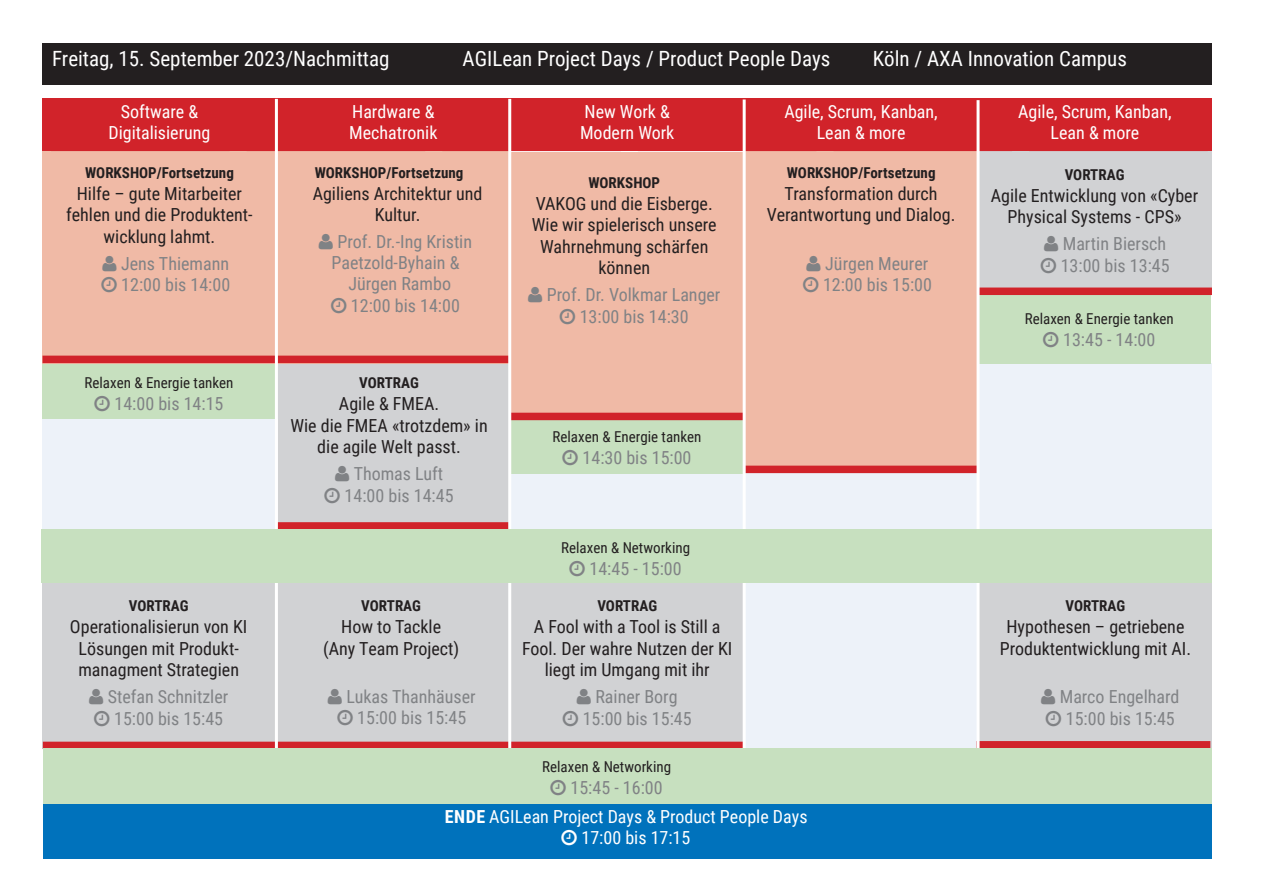
<style>
.page{position:relative;width:1263px;height:893px;background:#fff}
.page>*{position:absolute;margin:0;border:0;box-sizing:border-box;transform-origin:0 0}
.t1{font:21px "Roboto Condensed";color:#fff}
.t2{font:18px/21.6px "Roboto Condensed";color:#231f20;text-align:center}
.t3{font:18px/21.6px "Roboto Condensed";color:#808285;text-align:center}
.t4{font:18px/21.6px "Roboto Condensed";color:#fff;text-align:center}
.t5{font:700 15px "Roboto Condensed";color:#231f20}
.t6{font:15px "Roboto Condensed";color:#231f20}
.s1{font-weight:700}
</style>
<div class="page">
<div style="left:511px;top:363px;width:701px;height:167px;background:#edf2f9"></div>
<div style="left:43px;top:364px;width:232px;height:55px;background:#c7e0bf"></div>
<div style="left:510px;top:418px;width:233px;height:55px;background:#c7e0bf"></div>
<div style="left:743px;top:583px;width:236px;height:166px;background:#edf2f9"></div>
<div style="left:979px;top:295px;width:232px;height:68px;background:#c7e0bf"></div>
<div style="left:43px;top:150px;width:467px;height:214px;background:#f0baa6"></div>
<div style="left:744px;top:150px;width:233px;height:316px;background:#f0baa6"></div>
<div style="left:508px;top:152px;width:236px;height:261px;background:#f0baa6"></div>
<div style="left:43px;top:44px;width:1169px;height:41px;background:#231f20"></div>
<div style="left:43px;top:99px;width:1169px;height:52px;background:#d1232a"></div>
<div style="left:979px;top:583px;width:233px;height:166px;background:#d1d2d4"></div>
<div style="left:276px;top:364px;width:234px;height:166px;background:#d1d2d4"></div>
<div style="left:979px;top:151px;width:232px;height:140px;background:#d1d2d4"></div>
<div style="left:42px;top:583px;width:702px;height:166px;background:#d1d2d4"></div>
<div style="left:43px;top:419px;width:235px;height:110px;background:#edf2f9"></div>
<div style="left:276px;top:522px;width:234px;height:8px;background:#d1232a"></div>
<div style="left:510px;top:413px;width:234px;height:7px;background:#d1232a"></div>
<div style="left:276px;top:356px;width:234px;height:7px;background:#d1232a"></div>
<div style="left:43px;top:356px;width:233px;height:7px;background:#d1232a"></div>
<div style="left:978px;top:288px;width:234px;height:7px;background:#d1232a"></div>
<div style="left:976px;top:741px;width:234px;height:7px;background:#d1232a"></div>
<div style="left:43px;top:742px;width:701px;height:7px;background:#d1232a"></div>
<div style="left:744px;top:466px;width:234px;height:7px;background:#d1232a"></div>
<hr style="left:275px;top:99px;width:3px;height:759px;background:#fff">
<hr style="left:508px;top:99px;width:3px;height:788px;background:#fff">
<hr style="left:743px;top:99px;width:3px;height:761px;background:#fff">
<hr style="left:976px;top:100px;width:3px;height:760px;background:#fff">
<div style="left:43px;top:804px;width:1168px;height:55px;background:#0072bc"></div>
<div style="left:42px;top:529px;width:1170px;height:54px;background:#c7e0bf"></div>
<div style="left:43px;top:749px;width:1169px;height:55px;background:#c7e0bf"></div>
<p class="t1" style="left:52px;top:49px;width:339px">Freitag, 15. September 2023/Nachmittag</p>
<p class="t1" style="left:463px;top:49px;width:369px">AGILean Project Days / Product People Days</p>
<p class="t1" style="left:873px;top:49px;width:256px">Köln / AXA Innovation Campus</p>
<p class="t4" style="left:108px;top:102px;width:104px">Software &amp;<br>Digitalisierung</p>
<p class="t4" style="left:349px;top:102px;width:90px;text-align:left">Hardware &amp;<br>Mechatronik</p>
<p class="t4" style="left:784px;top:102px;width:155px">Agile, Scrum, Kanban,<br>Lean &amp; more</p>
<p class="t4" style="left:1018px;top:102px;width:155px">Agile, Scrum, Kanban,<br>Lean &amp; more</p>
<p class="t4" style="left:580px;top:102px;width:96px;text-align:left">New Work &amp;<br>Modern Work</p>
<p class="t5" style="left:85px;top:166px;width:150px">WORKSHOP/Fortsetzung</p>
<p class="t2" style="left:66px;top:184px;width:188px">Hilfe – gute Mitarbeiter fehlen und die Produktent&shy;wicklung lahmt.</p>
<p class="t3" style="left:121px;top:254px;width:111px;text-align:left">Jens Thiemann<br>12:00 bis 14:00</p>
<p class="t6" style="left:85px;top:376px;width:150px">Relaxen &amp; Energie tanken</p>
<p class="t3" style="left:115px;top:394px;width:110px">14:00 bis 14:15</p>
<p class="t5" style="left:129px;top:600px;width:61px">VORTRAG</p>
<p class="t2" style="left:70px;top:617px;width:179px">Operationalisierun von KI<br>Lösungen mit Produkt&shy;managment Strategien</p>
<p class="t3" style="left:108px;top:687px;width:122px">Stefan Schnitzler<br>15:00 bis 15:45</p>
<p class="t5" style="left:315px;top:166px;width:150px">WORKSHOP/Fortsetzung</p>
<p class="t2" style="left:313px;top:184px;width:171px">Agiliens Architektur und<br>Kultur.</p>
<p class="t3" style="left:337px;top:232px;width:136px">Prof. Dr.-Ing Kristin</p>
<p class="t3" style="left:331px;top:253px;width:129px">Paetzold-Byhain &amp;</p>
<p class="t3" style="left:348px;top:274px;width:104px">Jürgen Rambo</p>
<p class="t3" style="left:351px;top:296px;width:110px">12:00 bis 14:00</p>
<p class="t5" style="left:359px;top:377px;width:61px">VORTRAG</p>
<p class="t2" style="left:290px;top:394px;width:199px">Agile &amp; FMEA.<br>Wie die FMEA «trotzdem» in die agile Welt passt.</p>
<p class="t3" style="left:345px;top:464px;width:110px">Thomas Luft<br>14:00 bis 14:45</p>
<p class="t5" style="left:361px;top:600px;width:61px">VORTRAG</p>
<p class="t2" style="left:323px;top:617px;width:138px">How to Tackle (Any Team Project)</p>
<p class="t3" style="left:347px;top:687px;width:131px">Lukas Thanhäuser<br>15:00 bis 15:45</p>
<p class="t5" style="left:588px;top:177px;width:73px">WORKSHOP</p>
<p class="t2" style="left:532px;top:194px;width:186px">VAKOG und die Eisberge.<br>Wie wir spielerisch unsere<br>Wahrnehmung schärfen können</p>
<p class="t3" style="left:547px;top:285px;width:175px">Prof. Dr. Volkmar Langer<br>13:00 bis 14:30</p>
<p class="t5" style="left:787px;top:166px;width:150px">WORKSHOP/Fortsetzung</p>
<p class="t2" style="left:767px;top:184px;width:190px">Transformation durch<br>Verantwortung und Dialog.</p>
<p class="t3" style="left:823px;top:254px;width:110px;text-align:left">Jürgen Meurer<br>12:00 bis 15:00</p>
<p class="t6" style="left:552px;top:430px;width:150px">Relaxen &amp; Energie tanken</p>
<p class="t3" style="left:582px;top:448px;width:110px">14:30 bis 15:00</p>
<p class="t6" style="left:561px;top:541px;width:130px">Relaxen &amp; Networking</p>
<p class="t3" style="left:589px;top:559px;width:94px">14:45 - 15:00</p>
<p class="t5" style="left:597px;top:600px;width:61px">VORTRAG</p>
<p class="t2" style="left:522px;top:617px;width:212px">A Fool with a Tool is Still a<br>Fool. Der wahre Nutzen der KI liegt im Umgang mit ihr</p>
<p class="t3" style="left:583px;top:687px;width:110px">Rainer Borg<br>15:00 bis 15:45</p>
<p class="t6" style="left:542px;top:760px;width:130px">Relaxen &amp; Networking</p>
<p class="t3" style="left:570px;top:778px;width:94px">15:45 - 16:00</p>
<p class="t4" style="left:581px;top:807px;width:228px;text-align:left;text-indent:-137px"><span class="s1">ENDE</span> AGILean Project Days &amp; Product People Days<br>17:00 bis 17:15</p>
<p class="t5" style="left:1065px;top:168px;width:61px">VORTRAG</p>
<p class="t2" style="left:991px;top:186px;width:209px">Agile Entwicklung von «Cyber<br>Physical Systems - CPS»</p>
<p class="t3" style="left:1061px;top:234px;width:110px;text-align:left">Martin Biersch<br>13:00 bis 13:45</p>
<p class="t6" style="left:1025px;top:312px;width:150px">Relaxen &amp; Energie tanken</p>
<p class="t3" style="left:1063px;top:330px;width:94px">13:45 - 14:00</p>
<p class="t5" style="left:1065px;top:600px;width:61px">VORTRAG</p>
<p class="t2" style="left:1000px;top:617px;width:193px">Hypothesen – getriebene<br>Produktentwicklung mit AI.</p>
<p class="t3" style="left:1060px;top:687px;width:121px">Marco Engelhard<br>15:00 bis 15:45</p>
</div>
